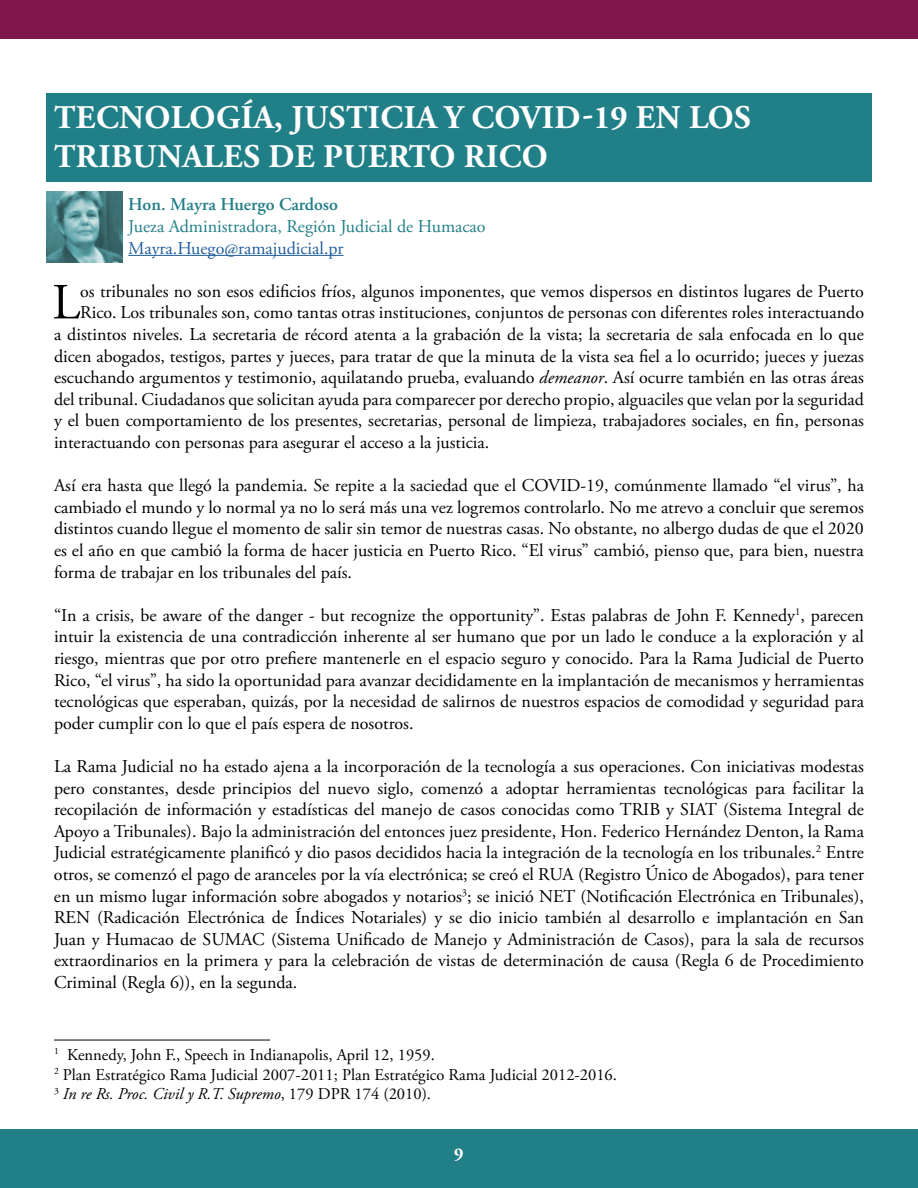
<style>
.page{position:relative;width:918px;height:1188px;background:#fff}
.page>*{position:absolute;margin:0;border:0;box-sizing:border-box;transform-origin:0 0}
.t1{font:50.55px "Adobe Garamond Pro";color:#000}
.t2{font:700 33px/39.6px "Adobe Garamond Pro";letter-spacing:.015em;color:#fff}
.t3{font:18px/21.6px "Adobe Garamond Pro";color:#000;text-align:justify}
.t4{font:18px "Adobe Garamond Pro";color:#217f87}
.t5{font:18px "Adobe Garamond Pro";color:#215e9e}
.t6{font:600 18px "Adobe Garamond Pro";color:#217f87}
.t7{font:700 18px "Adobe Garamond Pro";color:#fff}
.t8{font:16.5px/19.8px "Adobe Garamond Pro";color:#000}
.s1{font-style:italic}
</style>
<div class="page">
<div style="left:0;top:1130px;width:918px;height:58px;background:#217f87"></div>
<div style="left:0;top:0;width:918px;height:39px;background:#7e164b"></div>
<div style="left:46px;top:94px;width:826px;height:88px;background:#217f87"></div>
<hr style="left:128px;top:255px;width:216px;height:1px;background:#215e9e">
<hr style="left:54px;top:1040px;width:216px;height:1px;background:#000">
<img style="left:46px;top:191px;width:77px;height:71px">
<h2 class="t2" style="left:54px;top:98px;width:698px">TECNOLOGÍA, JUSTICIA Y COVID-19 EN LOS<br>TRIBUNALES DE PUERTO RICO</h2>
<p class="t6" style="left:128px;top:194px;width:211px">Hon. Mayra Huergo Cardoso</p>
<p class="t4" style="left:128px;top:215px;width:359px">Jueza Administradora, Región Judicial de Humacao</p>
<p class="t5" style="left:128px;top:237px;width:217px">Mayra.Huego@ramajudicial.pr</p>
<h1 class="t1" style="left:52px;top:272px;width:29px">L</h1>
<p class="t3" style="left:80px;top:281px;width:785px">os tribunales no son esos edificios fríos, algunos imponentes, que vemos dispersos en distintos lugares de Puerto</p>
<p class="t3" style="left:80px;top:303px;width:785px">Rico. Los tribunales son, como tantas otras instituciones, conjuntos de personas con diferentes roles interactuando</p>
<p class="t3" style="left:54px;top:324px;width:811px">a distintos niveles. La secretaria de récord atenta a la grabación de la vista; la secretaria de sala enfocada en lo que</p>
<p class="t3" style="left:54px;top:346px;width:812px">dicen abogados, testigos, partes y jueces, para tratar de que la minuta de la vista sea fiel a lo ocurrido; jueces y juezas</p>
<p class="t3" style="left:54px;top:367px;width:812px">escuchando argumentos y testimonio, aquilatando prueba, evaluando <span class="s1">demeanor</span>. Así ocurre también en las otras áreas</p>
<p class="t3" style="left:54px;top:389px;width:812px">del tribunal. Ciudadanos que solicitan ayuda para comparecer por derecho propio, alguaciles que velan por la seguridad</p>
<p class="t3" style="left:54px;top:411px;width:812px">y el buen comportamiento de los presentes, secretarias, personal de limpieza, trabajadores sociales, en fin, personas</p>
<p class="t3" style="left:54px;top:432px;width:437px">interactuando con personas para asegurar el acceso a la justicia.</p>
<p class="t3" style="left:54px;top:475px;width:812px">Así era hasta que llegó la pandemia. Se repite a la saciedad que el COVID-19, comúnmente llamado “el virus”, ha cambiado el mundo y lo normal ya no lo será más una vez logremos controlarlo. No me atrevo a concluir que seremos distintos cuando llegue el momento de salir sin temor de nuestras casas. No obstante, no albergo dudas de que el 2020 es el año en que cambió la forma de hacer justicia en Puerto Rico. “El virus” cambió, pienso que, para bien, nuestra forma de trabajar en los tribunales del país.</p>
<p class="t3" style="left:54px;top:605px;width:812px">“In a crisis, be aware of the danger - but recognize the opportunity”. Estas palabras de John F. Kennedy<sup>1</sup>, parecen intuir la existencia de una contradicción inherente al ser humano que por un lado le conduce a la exploración y al riesgo, mientras que por otro prefiere mantenerle en el espacio seguro y conocido. Para la Rama Judicial de Puerto Rico, “el virus”, ha sido la oportunidad para avanzar decididamente en la implantación de mecanismos y herramientas tecnológicas que esperaban, quizás, por la necesidad de salirnos de nuestros espacios de comodidad y seguridad para poder cumplir con lo que el país espera de nosotros.</p>
<p class="t3" style="left:54px;top:756px;width:812px">La Rama Judicial no ha estado ajena a la incorporación de la tecnología a sus operaciones. Con iniciativas modestas pero constantes, desde principios del nuevo siglo, comenzó a adoptar herramientas tecnológicas para facilitar la recopilación de información y estadísticas del manejo de casos conocidas como TRIB y SIAT (Sistema Integral de Apoyo a Tribunales). Bajo la administración del entonces juez presidente, Hon. Federico Hernández Denton, la Rama Judicial estratégicamente planificó y dio pasos decididos hacia la integración de la tecnología en los tribunales.<sup>2</sup> Entre otros, se comenzó el pago de aranceles por la vía electrónica; se creó el RUA (Registro Único de Abogados), para tener en un mismo lugar información sobre abogados y notarios<sup>3</sup>; se inició NET (Notificación Electrónica en Tribunales), REN (Radicación Electrónica de Índices Notariales) y se dio inicio también al desarrollo e implantación en San Juan y Humacao de SUMAC (Sistema Unificado de Manejo y Administración de Casos), para la sala de recursos extraordinarios en la primera y para la celebración de vistas de determinación de causa (Regla 6 de Procedimiento Criminal (Regla 6)), en la segunda.</p>
<p class="t8" style="left:54px;top:1045px;width:565px"><sup>1</sup> Kennedy, John F., Speech in Indianapolis, April 12, 1959.<br><sup>2</sup> Plan Estratégico Rama Judicial 2007-2011; Plan Estratégico Rama Judicial 2012-2016.<br><sup>3</sup> <span class="s1">In re Rs. Proc. Civil y R.T. Supremo</span>, 179 DPR 174 (2010).</p>
<p class="t7" style="left:454px;top:1144px;width:11px">9</p>
</div>
